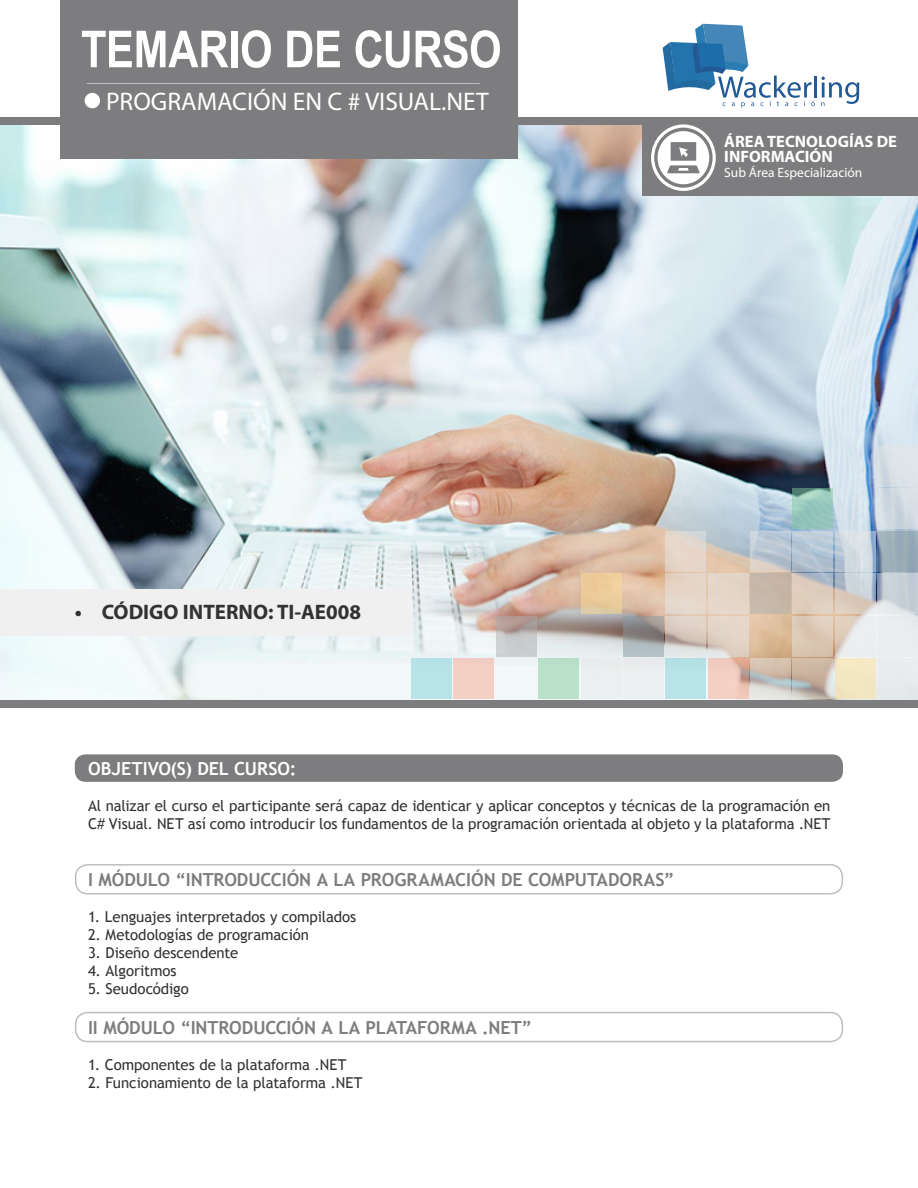
<style>
.page{position:relative;width:918px;height:1188px;background:#fff}
.page>*{position:absolute;margin:0;border:0;box-sizing:border-box;transform-origin:0 0}
.t1{font:700 51px "Arial Narrow";letter-spacing:-.005em;color:#fff}
.t2{font:25.5px "Myriad Pro";color:#fff}
.t3{font:700 21px "Myriad Pro";color:#323232}
.MODULO{font:700 18px "Trebuchet MS";letter-spacing:-.005em;color:#7d7c7e}
.MODULO2{font:700 18px "Trebuchet MS";letter-spacing:-.005em;color:#fff}
.t4{font:700 16.5px/15px "Myriad Pro";color:#fff}
.General{font:15px/18px "Trebuchet MS";letter-spacing:-.005em;color:#323232}
.t5{font:13.5px "Myriad Pro";color:#fff}
</style>
<div class="page">
<div style="left:75px;top:754px;width:768px;height:28px;background:#7d7c7e;border-radius:11px"></div>
<img style="left:0;top:126px;width:918px;height:573px">
<div style="left:60px;top:0;width:457px;height:159px;background:#7d7c7e"></div>
<hr style="left:814px;top:76px;width:3px;height:22px;background:#235a96">
<svg style="left:663px;top:24px;width:152px;height:84px"></svg>
<svg style="left:821px;top:77px;width:38px;height:29px"></svg>
<div style="left:877px;top:658px;width:41px;height:41px;background:#e6e6e6"></div>
<div style="left:835px;top:658px;width:41px;height:41px;background:#f3e7c2"></div>
<svg style="left:793px;top:658px;width:40px;height:41px;background:#c6b7aa"></svg>
<svg style="left:750px;top:658px;width:41px;height:41px;background:#cfc8bf"></svg>
<svg style="left:708px;top:658px;width:41px;height:41px;background:#ecc5b8"></svg>
<div style="left:665px;top:658px;width:41px;height:41px;background:#b8e3e7"></div>
<div style="left:623px;top:658px;width:41px;height:41px;background:#ecefef"></div>
<div style="left:581px;top:658px;width:40px;height:41px;background:#ecefef"></div>
<div style="left:538px;top:658px;width:41px;height:41px;background:#bae1ca"></div>
<div style="left:454px;top:658px;width:40px;height:41px;background:#f4cfc3"></div>
<div style="left:411px;top:658px;width:41px;height:41px;background:#b8e3e7"></div>
<div style="left:877px;top:616px;width:41px;height:40px;background:#ebedef"></div>
<svg style="left:835px;top:616px;width:41px;height:40px;background:#e6e2de"></svg>
<div style="left:793px;top:616px;width:40px;height:40px;background:linear-gradient(to bottom,#e0cdbc,#d8c2ac)"></div>
<svg style="left:708px;top:616px;width:41px;height:40px;background:#e0d3c8"></svg>
<svg style="left:665px;top:616px;width:41px;height:40px;background:#d6cbc4"></svg>
<svg style="left:623px;top:616px;width:41px;height:40px;background:#999b9c"></svg>
<svg style="left:496px;top:616px;width:41px;height:40px;background:#beb7b6"></svg>
<svg style="left:877px;top:573px;width:41px;height:41px;background:#c7cfd7"></svg>
<svg style="left:835px;top:573px;width:41px;height:41px;background:#cccbcb"></svg>
<svg style="left:793px;top:573px;width:40px;height:41px;background:#d5c9bf"></svg>
<div style="left:750px;top:573px;width:41px;height:41px;background:#c6b7a8"></div>
<div style="left:708px;top:573px;width:41px;height:41px;background:#e5d6c8"></div>
<div style="left:665px;top:573px;width:41px;height:41px;background:#e6d6c8"></div>
<div style="left:581px;top:573px;width:40px;height:41px;background:linear-gradient(to bottom,#f3cc98,#e1ca9d)"></div>
<svg style="left:877px;top:531px;width:41px;height:41px;background:#95a8b5"></svg>
<svg style="left:835px;top:531px;width:41px;height:41px;background:#c8d4de"></svg>
<div style="left:793px;top:531px;width:40px;height:41px;background:linear-gradient(to bottom,#c0d0df,#acbbca)"></div>
<svg style="left:750px;top:531px;width:41px;height:41px;background:#c0c8d0"></svg>
<svg style="left:665px;top:531px;width:41px;height:41px;background:#e3d5ca"></svg>
<div style="left:877px;top:489px;width:41px;height:40px;background:linear-gradient(to right,#d1dae2,#d1dae1)"></div>
<svg style="left:793px;top:489px;width:40px;height:40px;background:#93c3b7"></svg>
<div style="left:877px;top:446px;width:41px;height:41px;background:linear-gradient(to right,#d2dbe3,#e2e8ec)"></div>
<div style="left:85px;top:93px;width:15px;height:15px;background:#fff;border-radius:50%"></div>
<hr style="left:87px;top:83px;width:393px;height:1px;background:#fff">
<div style="left:642px;top:117px;width:276px;height:79px;background:#7d7c7e"></div>
<div style="left:651px;top:124px;width:65px;height:67px;border:3px solid #fff;border-radius:50%"></div>
<svg style="left:658px;top:131px;width:51px;height:53px"></svg>
<div style="left:0;top:589px;width:411px;height:47px;background:#f0f0f0"></div>
<div style="left:75px;top:1012px;width:768px;height:30px;border:2px solid #7d7c7e;border-radius:12px"></div>
<div style="left:75px;top:864px;width:768px;height:31px;border:2px solid #7d7c7e;border-radius:12px"></div>
<p class="t1" style="left:81px;top:11px;width:422px">TEMARIO DE CURSO</p>
<p class="t2" style="left:106px;top:85px;width:384px">PROGRAMACIÓN EN C # VISUAL.NET</p>
<p class="t3" style="left:75px;top:598px;width:288px">• CÓDIGO INTERNO: TI-AE008</p>
<p class="t4" style="left:724px;top:134px;width:174px">ÁREA TECNOLOGÍAS DE<br>INFORMACIÓN</p>
<p class="t5" style="left:724px;top:165px;width:140px">Sub Área Especialización</p>
<p class="MODULO2" style="left:88px;top:757px;width:210px">OBJETIVO(S) DEL CURSO:</p>
<p class="General" style="left:88px;top:797px;width:744px">Al nalizar el curso el participante será capaz de identicar y aplicar conceptos y técnicas de la programación en<br>C# Visual. NET así como introducir los fundamentos de la programación orientada al objeto y la plataforma .NET</p>
<p class="MODULO" style="left:88px;top:869px;width:588px">I MÓDULO “INTRODUCCIÓN A LA PROGRAMACIÓN DE COMPUTADORAS”</p>
<p class="General" style="left:88px;top:908px;width:270px">1. Lenguajes interpretados y compilados</p>
<p class="General" style="left:88px;top:926px;width:223px">2. Metodologías de programación</p>
<p class="General" style="left:88px;top:944px;width:152px">3. Diseño descendente</p>
<p class="General" style="left:88px;top:962px;width:90px">4. Algoritmos</p>
<p class="General" style="left:88px;top:980px;width:102px">5. Seudocódigo</p>
<p class="MODULO" style="left:88px;top:1016px;width:446px">II MÓDULO “INTRODUCCIÓN A LA PLATAFORMA .NET”</p>
<p class="General" style="left:88px;top:1056px;width:260px">1. Componentes de la plataforma .NET</p>
<p class="General" style="left:88px;top:1074px;width:276px">2. Funcionamiento de la plataforma .NET</p>
</div>
